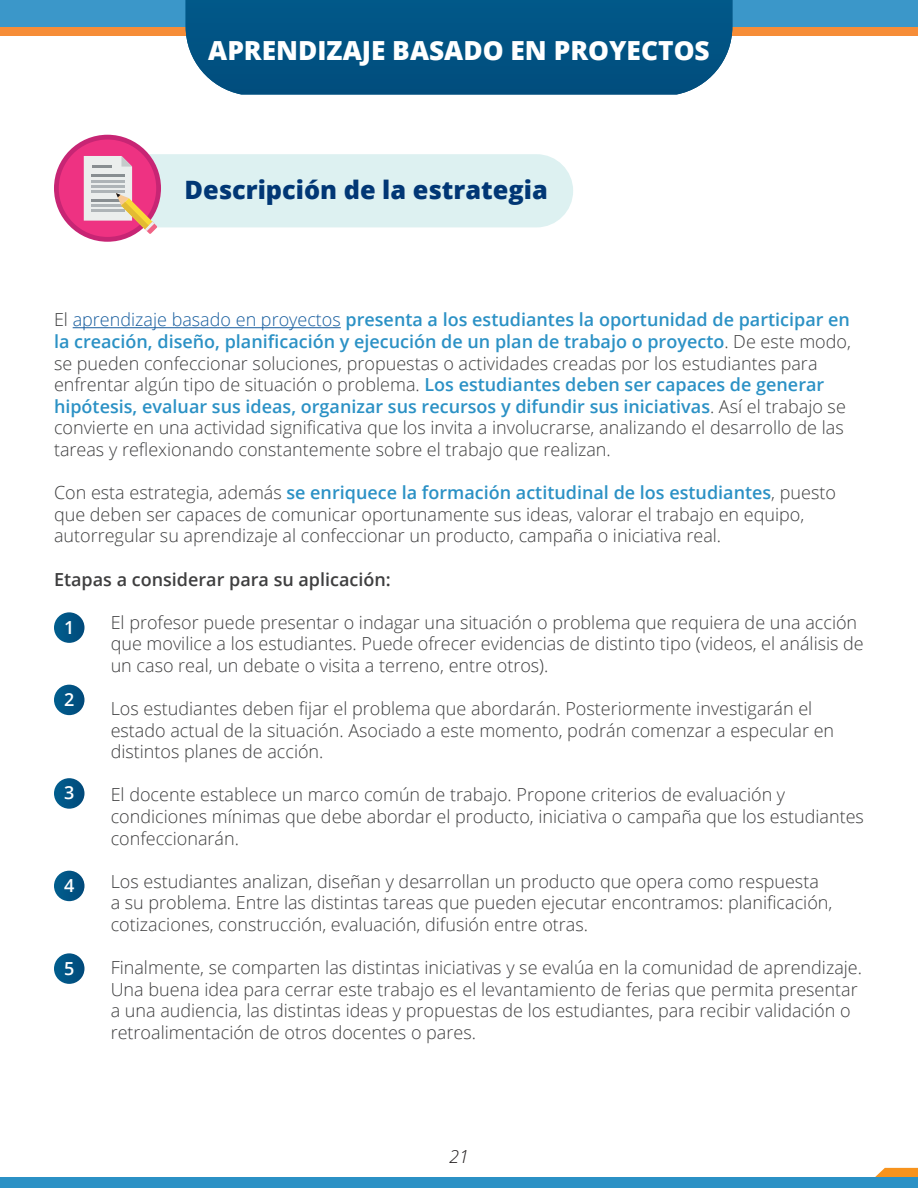
<style>
.page{position:relative;width:918px;height:1188px;background:#fff}
.page>*{position:absolute;margin:0;border:0;box-sizing:border-box;transform-origin:0 0}
.t1{font:800 26.25px "Open Sans";color:#fff}
.t2{font:800 25.35px "Open Sans";color:#013775}
.t3{font:300 18px/21.6px "Open Sans";color:#3e3e3f}
.t4{font:600 18px "Open Sans";color:#3e3e3f}
.t5{font:600 18px "Open Sans";color:#fff}
.t6{font:italic 300 18px "Open Sans";color:#231f20}
.s1{color:#175d9e}
.s2{font-weight:600;color:#2b91c5}
</style>
<div class="page">
<svg style="left:874px;top:1168px;width:44px;height:10px"></svg>
<div style="left:0;top:1178px;width:918px;height:10px;background:#2b91c5"></div>
<hr style="left:73px;top:327px;width:268px;height:1px;background:#175d9e">
<svg style="left:54px;top:612px;width:31px;height:31px"></svg>
<div style="left:54px;top:685px;width:31px;height:30px;background:#015485;border-radius:15px"></div>
<svg style="left:54px;top:778px;width:31px;height:31px"></svg>
<div style="left:54px;top:871px;width:31px;height:30px;background:#015485;border-radius:15px"></div>
<svg style="left:54px;top:953px;width:31px;height:31px"></svg>
<div style="left:0;top:0;width:918px;height:27px;background:#3b97c9"></div>
<div style="left:0;top:27px;width:918px;height:8px;background:#f68d38"></div>
<div style="left:186px;top:0;width:546px;height:94px;background:#015383"></div>
<div style="left:54px;top:135px;width:107px;height:107px;background:#c72574;border-radius:50%"></div>
<div style="left:59px;top:140px;width:97px;height:97px;background:#ee3282;border-radius:50%"></div>
<svg style="left:84px;top:154px;width:489px;height:80px;background:#e0e3e7"></svg>
<h1 class="t1" style="left:208px;top:30px;width:503px">APRENDIZAJE BASADO EN PROYECTOS</h1>
<h2 class="t2" style="left:184px;top:170px;width:365px">Descripción de la estrategia</h2>
<p class="t3" style="left:54px;top:309px;width:799px">El <span class="s1">aprendizaje basado en proyectos</span> <span class="s2">presenta a los estudiantes la oportunidad de participar en la creación, diseño, planificación y ejecución de un plan de trabajo o proyecto</span>. De este modo, se pueden confeccionar soluciones, propuestas o actividades creadas por los estudiantes para enfrentar algún tipo de situación o problema. <span class="s2">Los estudiantes deben ser capaces de generar hipótesis, evaluar sus ideas, organizar sus recursos y difundir sus iniciativas</span>. Así el trabajo se convierte en una actividad significativa que los invita a involucrarse, analizando el desarrollo de las tareas y reflexionando constantemente sobre el trabajo que realizan.</p>
<p class="t3" style="left:54px;top:481px;width:784px">Con esta estrategia, además <span class="s2">se enriquece la formación actitudinal de los estudiantes</span>, puesto que deben ser capaces de comunicar oportunamente sus ideas, valorar el trabajo en equipo, autorregular su aprendizaje al confeccionar un producto, campaña o iniciativa real.</p>
<p class="t4" style="left:54px;top:567px;width:338px">Etapas a considerar para su aplicación:</p>
<p class="t3" style="left:111px;top:611px;width:755px">El profesor puede presentar o indagar una situación o problema que requiera de una acción que movilice a los estudiantes. Puede ofrecer evidencias de distinto tipo (videos, el análisis de un caso real, un debate o visita a terreno, entre otros).</p>
<p class="t3" style="left:111px;top:697px;width:725px">Los estudiantes deben fijar el problema que abordarán. Posteriormente investigarán el estado actual de la situación. Asociado a este momento, podrán comenzar a especular en distintos planes de acción.</p>
<p class="t3" style="left:111px;top:784px;width:755px">El docente establece un marco común de trabajo. Propone criterios de evaluación y condiciones mínimas que debe abordar el producto, iniciativa o campaña que los estudiantes confeccionarán.</p>
<p class="t3" style="left:111px;top:870px;width:723px">Los estudiantes analizan, diseñan y desarrollan un producto que opera como respuesta a su problema. Entre las distintas tareas que pueden ejecutar encontramos: planificación, cotizaciones, construcción, evaluación, difusión entre otras.</p>
<p class="t3" style="left:111px;top:956px;width:753px">Finalmente, se comparten las distintas iniciativas y se evalúa en la comunidad de aprendizaje.<br>Una buena idea para cerrar este trabajo es el levantamiento de ferias que permita presentar a una audiencia, las distintas ideas y propuestas de los estudiantes, para recibir validación o retroalimentación de otros docentes o pares.</p>
<p class="t5" style="left:64px;top:615px;width:12px">1</p>
<p class="t5" style="left:64px;top:687px;width:12px">2</p>
<p class="t5" style="left:64px;top:781px;width:12px">3</p>
<p class="t5" style="left:64px;top:873px;width:12px">4</p>
<p class="t5" style="left:64px;top:956px;width:12px">5</p>
<p class="t6" style="left:449px;top:1144px;width:21px">21</p>
</div>
